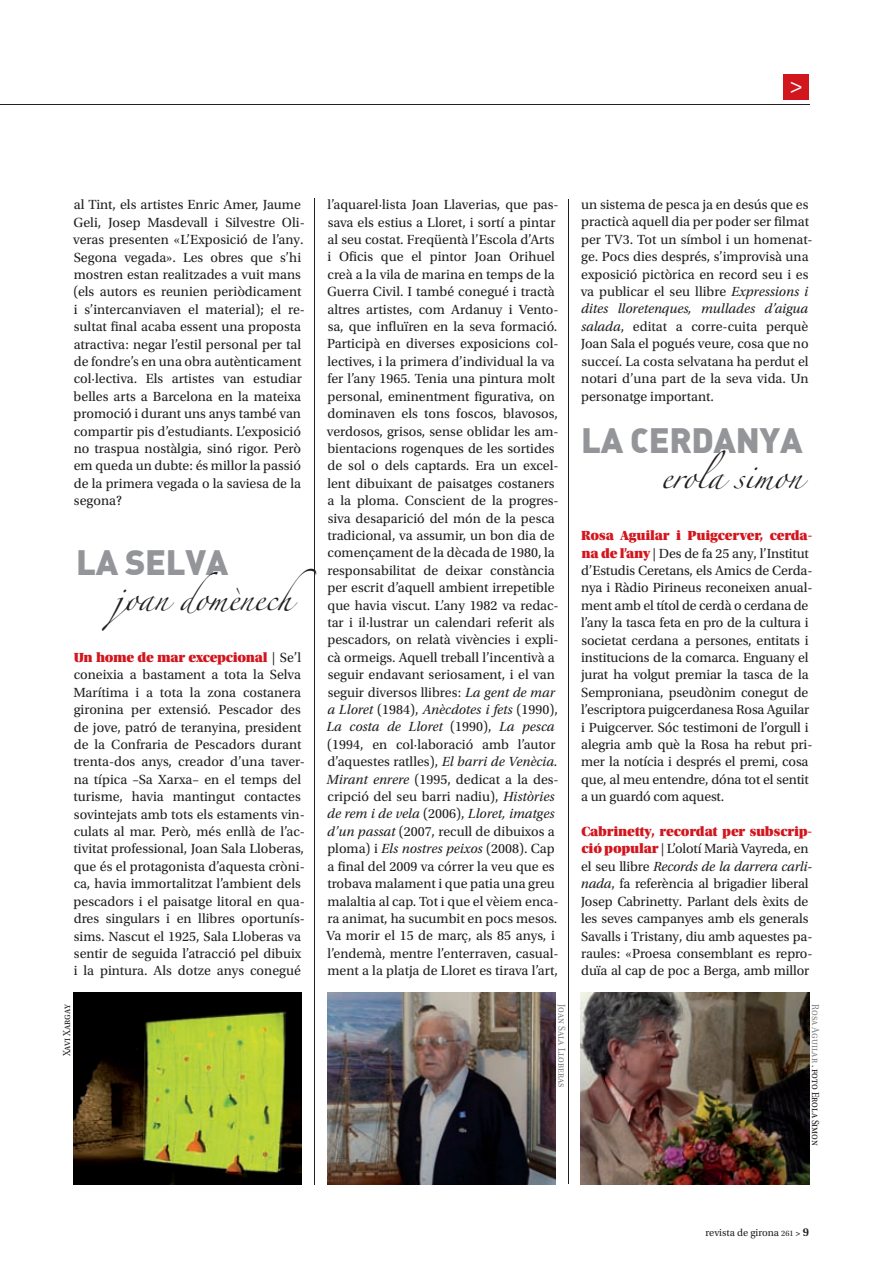
<style>
.page{position:relative;width:894px;height:1277px;background:#fff}
.page>*{position:absolute;margin:0;border:0;box-sizing:border-box;transform-origin:0 0}
.t1{font:34.5px "DIN Black Alternate";letter-spacing:-.01em;color:#939598}
.t2{font:24px "Utopia Std";color:#fff}
.t3{font:22.5px "Zapfino";letter-spacing:-.01em;color:#231f20}
.t4{font:13.95px/17.4px "Utopia Std";color:#231f20}
.t5{font:13.95px "Utopia Std Black Headline";letter-spacing:-.01em;color:#d2161e}
.t6{font:10.5px "Utopia Std";color:#231f20;scale:.9 1}
.t7{font:10.5px "Utopia Std";color:#231f20}
.t8{font:10.5px "Utopia Std";color:#808285;scale:.9 1}
.s1{font-family:"Utopia Std";color:#231f20}
.s2{font-style:italic}
.s3{font-family:"Utopia Std Black Headline";color:#d2161e}
.s4{color:#808285}
.s5{font-size:8.25px}
.s6{font-weight:600;font-size:9px}
.s7{font-weight:600;font-size:12px}
</style>
<div class="page">
<hr style="left:0;top:104px;width:809px;height:1px;background:#231f20">
<div style="left:783px;top:74px;width:26px;height:26px;background:#d2161e"></div>
<hr style="left:314px;top:198px;width:1px;height:986px;background:#231f20">
<hr style="left:568px;top:199px;width:1px;height:985px;background:#231f20">
<img style="left:581px;top:992px;width:228px;height:192px">
<img style="left:327px;top:992px;width:228px;height:192px">
<img style="left:73px;top:992px;width:228px;height:192px">
<h2 class="t2" style="left:789px;top:72px;width:14px">&gt;</h2>
<p class="t4" style="left:73px;top:196px;width:233px">al Tint, els artistes Enric Amer, Jaume Geli, Josep Masdevall i Silvestre Oli&shy;veras presenten «L’Exposició de l’any.<br>Segona vegada». Les obres que s’hi mostren estan realitzades a vuit mans (els autors es reunien periòdicament i s’intercanviaven el material); el re&shy;sultat final acaba essent una proposta atractiva: negar l’estil personal per tal de fondre’s en una obra autènticament col·lectiva. Els artistes van estudiar belles arts a Barcelona en la mateixa promoció i durant uns anys també van compartir pis d’estudiants. L’exposició no traspua nostàlgia, sinó rigor. Però em queda un dubte: és millor la passió de la primera vegada o la saviesa de la segona?</p>
<h1 class="t1" style="left:76px;top:539px;width:154px">LA SELVA</h1>
<h3 class="t3" style="left:114px;top:588px;width:204px">joan domènech</h3>
<p class="t5" style="left:74px;top:650px;width:229px">Un home de mar excepcional <span class="s1">| Se’l</span></p>
<p class="t4" style="left:73px;top:666px;width:233px">coneixia a bastament a tota la Selva Marítima i a tota la zona costanera gironina per extensió. Pescador des de jove, patró de teranyina, president de la Confraria de Pescadors durant trenta-dos anys, creador d’una taver&shy;na típica –Sa Xarxa– en el temps del turisme, havia mantingut contactes sovintejats amb tots els estaments vin&shy;culats al mar. Però, més enllà de l’ac&shy;tivitat professional, Joan Sala Lloberas, que és el protagonista d’aquesta cròni&shy;ca, havia immortalitzat l’ambient dels pescadors i el paisatge litoral en qua&shy;dres singulars i en llibres oportunís&shy;sims. Nascut el 1925, Sala Lloberas va sentir de seguida l’atracció pel dibuix i la pintura. Als dotze anys conegué</p>
<p class="t4" style="left:326px;top:196px;width:234px">l’aquarel·lista Joan Llaverias, que pas&shy;sava els estius a Lloret, i sortí a pintar al seu costat. Freqüentà l’Escola d’Arts i Oficis que el pintor Joan Orihuel creà a la vila de marina en temps de la Guerra Civil. I també conegué i tractà altres artistes, com Ardanuy i Vento&shy;sa, que influïren en la seva formació.<br>Participà en diverses exposicions col&shy;lectives, i la primera d’individual la va fer l’any 1965. Tenia una pintura molt personal, eminentment figurativa, on dominaven els tons foscos, blavosos, verdosos, grisos, sense oblidar les am&shy;bientacions rogenques de les sortides de sol o dels captards. Era un excel&shy;lent dibuixant de paisatges costaners a la ploma. Conscient de la progres&shy;siva desaparició del món de la pesca tradicional, va assumir, un bon dia de començament de la dècada de 1980, la responsabilitat de deixar constància per escrit d’aquell ambient irrepetible que havia viscut. L’any 1982 va redac&shy;tar i il·lustrar un calendari referit als pescadors, on relatà vivències i expli&shy;cà ormeigs. Aquell treball l’incentivà a seguir endavant seriosament, i el van seguir diversos llibres: <span class="s2">La gent de mar a Lloret</span> (1984), <span class="s2">Anècdotes i fets</span> (1990), <span class="s2">La costa de Lloret</span> (1990), <span class="s2">La pesca </span>(1994, en col·laboració amb l’autor d’aquestes ratlles), <span class="s2">El barri de Venècia.<br>Mirant enrere</span> (1995, dedicat a la des&shy;cripció del seu barri nadiu), <span class="s2">Històries de rem i de vela</span> (2006), <span class="s2">Lloret, imatges d’un passat</span> (2007, recull de dibuixos a ploma) i <span class="s2">Els nostres peixos</span> (2008). Cap a final del 2009 va córrer la veu que es trobava malament i que patia una greu malaltia al cap. Tot i que el vèiem enca&shy;ra animat, ha sucumbit en pocs mesos.<br>Va morir el 15 de març, als 85 anys, i l’endemà, mentre l’enterraven, casual&shy;ment a la platja de Lloret es tirava l’art,</p>
<p class="t4" style="left:581px;top:196px;width:233px">un sistema de pesca ja en desús que es practicà aquell dia per poder ser filmat per TV3. Tot un símbol i un homenat&shy;ge. Pocs dies després, s’improvisà una exposició pictòrica en record seu i es va publicar el seu llibre <span class="s2">Expressions i dites lloretenques, mullades d’aigua salada</span>, editat a corre-cuita perquè Joan Sala el pogués veure, cosa que no succeí. La costa selvatana ha perdut el notari d’una part de la seva vida. Un personatge important.</p>
<h1 class="t1" style="left:581px;top:417px;width:223px">LA CERDANYA</h1>
<h3 class="t3" style="left:661px;top:467px;width:143px">erola simon</h3>
<p class="t5" style="left:581px;top:528px;width:232px">Rosa Aguilar i Puigcerver, cerda-</p>
<p class="t4" style="left:581px;top:544px;width:233px"><span class="s3">na de l’any</span> | Des de fa 25 any, l’Institut d’Estudis Ceretans, els Amics de Cerda&shy;nya i Ràdio Pirineus reconeixen anual&shy;ment amb el títol de cerdà o cerdana de l’any la tasca feta en pro de la cultura i societat cerdana a persones, entitats i institucions de la comarca. Enguany el jurat ha volgut premiar la tasca de la Semproniana, pseudònim conegut de l’escriptora puigcerdanesa Rosa Aguilar i Puigcerver. Sóc testimoni de l’orgull i alegria amb què la Rosa ha rebut pri&shy;mer la notícia i després el premi, cosa que, al meu entendre, dóna tot el sentit a un guardó com aquest.</p>
<p class="t5" style="left:581px;top:824px;width:232px">Cabrinetty, recordat per subscrip-</p>
<p class="t4" style="left:581px;top:840px;width:233px"><span class="s3">ció popular</span> | L’olotí Marià Vayreda, en el seu llibre <span class="s2">Records de la darrera carli&shy;nada</span>, fa referència al brigadier liberal Josep Cabrinetty. Parlant dels èxits de les seves campanyes amb els generals Savalls i Tristany, diu amb aquestes pa&shy;raules: «Proesa consemblant es repro&shy;duïa al cap de poc a Berga, amb millor</p>
<p class="t6" style="left:61px;top:1056px;width:59px;rotate:-90deg">Xavi Xargay</p>
<p class="t8" style="left:567px;top:1004px;width:94px;rotate:90deg">Joan Sala Lloberas</p>
<p class="t6" style="left:821px;top:1004px;width:159px;rotate:90deg"><span class="s4">Rosa Aguilar</span> . foto Erola Simon</p>
<p class="t7" style="left:705px;top:1227px;width:105px">revista de girona <span class="s5">261</span> <span class="s6">&gt;</span> <span class="s7">9</span></p>
</div>
